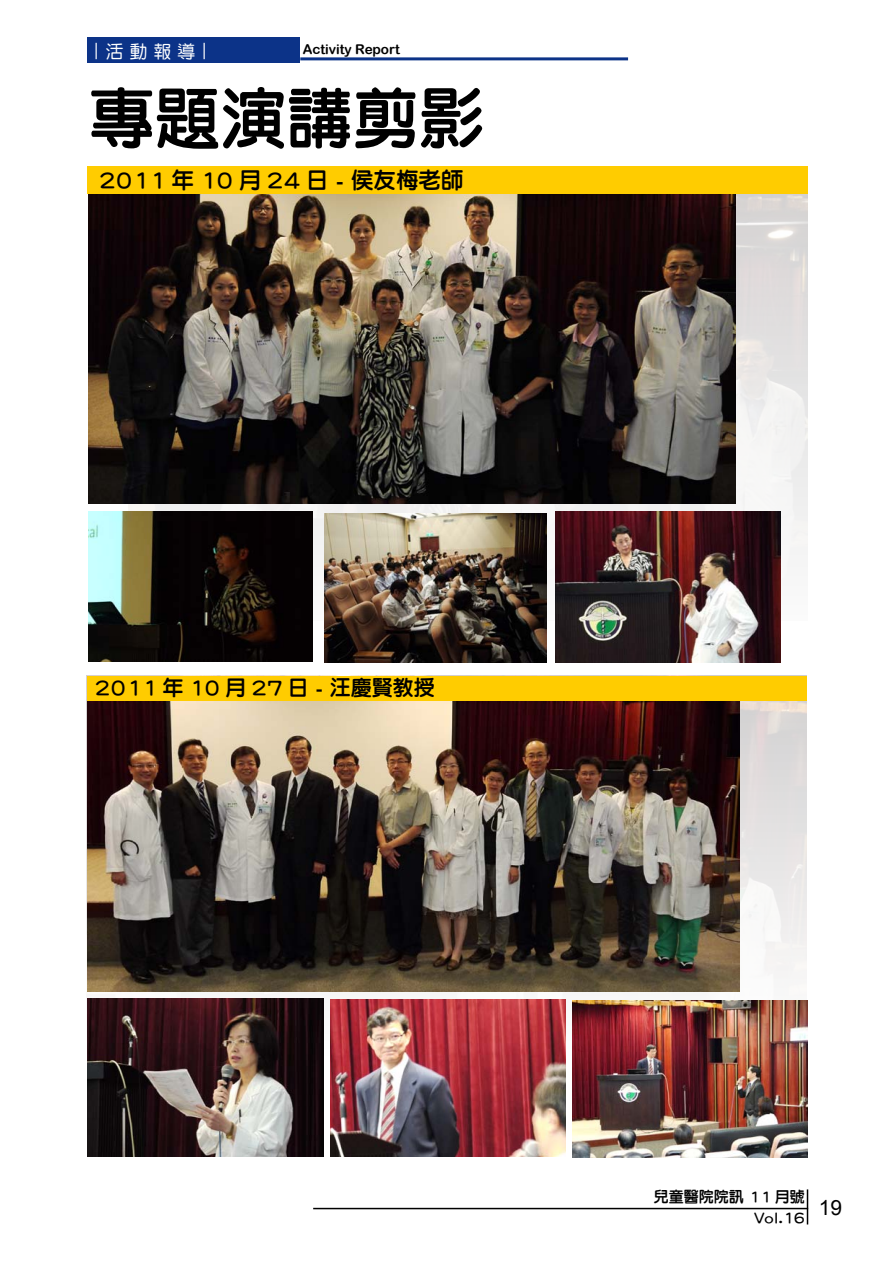
<style>
.page{position:relative;width:893px;height:1263px;background:#fff}
.page>*{position:absolute;margin:0;border:0;box-sizing:border-box;transform-origin:0 0}
.t1{font:66px "DF Li Yuan Std W7";color:#000}
.t2{font:22.5px "DF Li Yuan Std W7";color:#000}
.t3{font:21px "DF Li Yuan Std W7";color:#000}
.t4{font:21px "Arial";color:#000}
.t5{font:18px "DF Yuan Std W5";color:#fff}
.t6{font:15px/21px "DF Li Yuan Std W7";color:#000;text-align:right}
.t7{font:13.5px "Arial Rounded MT Bold";color:#000}
</style>
<div class="page">
<div style="left:87px;top:38px;width:213px;height:25px;background:#0c3388"></div>
<hr style="left:300px;top:57px;width:328px;height:3px;background:#0c3388">
<hr style="left:807px;top:1189px;width:1px;height:35px;background:#000">
<hr style="left:313px;top:1208px;width:495px;height:1px;background:#000">
<img style="left:87px;top:675px;width:720px;height:388px">
<img style="left:128px;top:193px;width:680px;height:427px">
<img style="left:88px;top:700px;width:652px;height:292px">
<img style="left:89px;top:193px;width:646px;height:311px">
<div style="left:88px;top:166px;width:720px;height:27px;background:#fc0"></div>
<div style="left:88px;top:676px;width:719px;height:24px;background:#fc0"></div>
<img style="left:89px;top:512px;width:224px;height:149px">
<img style="left:325px;top:513px;width:222px;height:149px">
<img style="left:556px;top:512px;width:225px;height:150px">
<img style="left:88px;top:999px;width:236px;height:157px">
<img style="left:330px;top:999px;width:235px;height:157px">
<img style="left:572px;top:1000px;width:236px;height:157px">
<p class="t5" style="left:87px;top:60px;width:19px;rotate:-90deg">—</p>
<p class="t5" style="left:105px;top:41px;width:91px">活動報導</p>
<p class="t5" style="left:195px;top:60px;width:19px;rotate:-90deg">—</p>
<p class="t7" style="left:303px;top:41px;width:99px">Activity Report</p>
<p class="t1" style="left:89px;top:82px;width:398px">專題演講剪影</p>
<p class="t2" style="left:99px;top:168px;width:366px">2011 年 10 月 24 日 - 侯友梅老師</p>
<p class="t3" style="left:95px;top:676px;width:342px">2011 年 10 月 27 日 - 汪慶賢教授</p>
<p class="t6" style="left:654px;top:1186px;width:153px">兒童醫院院訊 11 月號<br>Vol.16</p>
<p class="t4" style="left:819px;top:1194px;width:25px">19</p>
</div>
